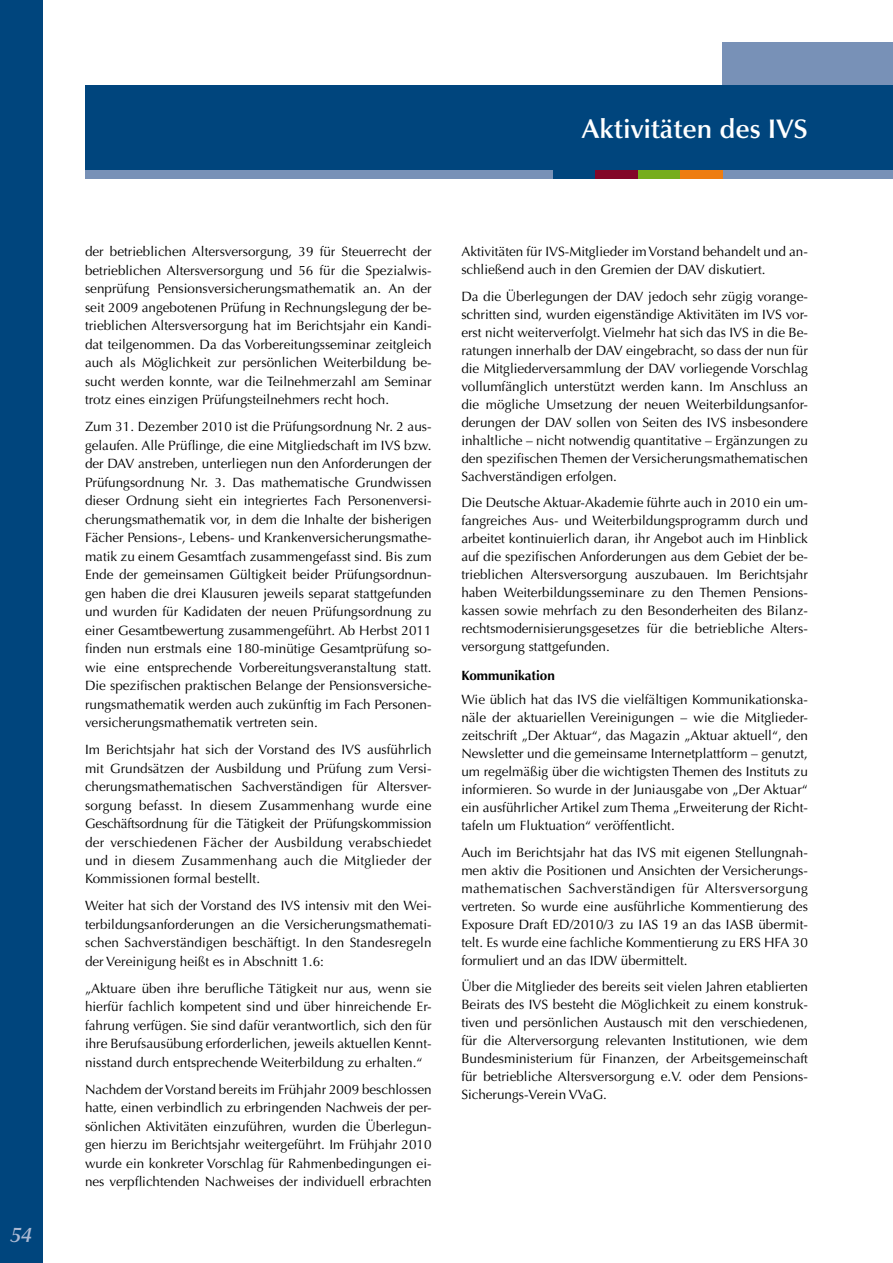
<style>
.page{position:relative;width:893px;height:1263px;background:#fff}
.page>*{position:absolute;margin:0;border:0;box-sizing:border-box;transform-origin:0 0}
.t1{font:600 27px "Optima LT";color:#fff}
.t2{font:italic 600 21px "Optima LT";color:#adbad3}
.t3{font:13.5px/18.5px "Optima LT";color:#000;text-align:justify}
.t4{font:700 13.5px "Optima LT";color:#000}
</style>
<div class="page">
<div style="left:0;top:0;width:43px;height:1263px;background:#00457d"></div>
<div style="left:723px;top:43px;width:170px;height:42px;background:#7891b7"></div>
<div style="left:85px;top:85px;width:808px;height:85px;background:#00457d"></div>
<div style="left:85px;top:170px;width:808px;height:9px;background:#7891b7"></div>
<div style="left:553px;top:170px;width:42px;height:9px;background:#00457d"></div>
<div style="left:595px;top:170px;width:43px;height:9px;background:#830628"></div>
<div style="left:638px;top:170px;width:42px;height:9px;background:#76ad1c"></div>
<div style="left:680px;top:170px;width:43px;height:9px;background:#ee7d11"></div>
<h2 class="t2" style="left:10px;top:1222px;width:23px">54</h2>
<h1 class="t1" style="left:582px;top:113px;width:228px">Aktivitäten des IVS</h1>
<p class="t3" style="left:85px;top:243px;width:348px">der betrieblichen Altersversorgung, 39 für Steuerrecht der betrieblichen Altersversorgung und 56 für die Spezialwis&shy;senprüfung Pensionsversicherungsmathematik an. An der seit 2009 angebotenen Prüfung in Rechnungslegung der be&shy;trieblichen Altersversorgung hat im Berichtsjahr ein Kandi&shy;dat teilgenommen. Da das Vorbereitungsseminar zeitgleich auch als Möglichkeit zur persönlichen Weiterbildung be&shy;sucht werden konnte, war die Teilnehmerzahl am Seminar trotz eines einzigen Prüfungsteilnehmers recht hoch.</p>
<p class="t3" style="left:85px;top:418px;width:348px">Zum 31. Dezember 2010 ist die Prüfungsordnung N r. 2 aus&shy;gelaufen. Alle Prüflinge, die eine Mitgliedschaft im IVS bzw. der DAV anstreben, unterliegen nun den Anforderungen der Prüfungsordnung N r. 3. Das mathematische Grundwissen dieser Ordnung sieht ein integriertes Fach Personenversi&shy;cherungsmathematik vor, in dem die Inhalte der bisherigen Fächer Pensions-, Lebens- und Krankenversicherungsmathe&shy;matik zu einem Gesamtfach zusammengefasst sind. Bis zum Ende der gemeinsamen Gültigkeit beider Prüfungsordnun&shy;gen haben die drei Klausuren jeweils separat stattgefunden und wurden für Kadidaten der neuen Prüfungsordnung zu einer Gesamtbewertung zusammengeführt. Ab Herbst 2011 finden nun erstmals eine 180-minütige Gesamtprüfung so&shy;wie eine entsprechende Vorbereitungsveranstaltung statt.<br>Die spezifischen praktischen Belange der Pensionsversiche&shy;rungsmathematik werden auch zukünftig im Fach Personen&shy;versicherungsmathematik vertreten sein.</p>
<p class="t3" style="left:85px;top:740px;width:348px">Im Berichtsjahr hat sich der Vorstand des IVS ausführlich mit Grundsätzen der Ausbildung und Prüfung zum Versi&shy;cherungsmathematischen Sachverständigen für Altersver&shy;sorgung befasst. In diesem Zusammenhang wurde eine Geschäftsordnung für die Tätigkeit der Prüfungskommission der verschiedenen Fächer der Ausbildung verabschiedet und in diesem Zusammenhang auch die Mitglieder der Kommissionen formal bestellt.</p>
<p class="t3" style="left:85px;top:897px;width:348px">Weiter hat sich der Vorstand des IVS intensiv mit den Wei&shy;terbildungsanforderungen an die Versicherungsmathemati&shy;schen Sachverständigen beschäftigt. In den Standesregeln der Vereinigung heißt es in Abschnitt 1.6:</p>
<p class="t3" style="left:85px;top:979px;width:348px">„Aktuare üben ihre berufliche Tätigkeit nur aus, wenn sie hierfür fachlich kompetent sind und über hinreichende Er&shy;fahrung verfügen. Sie sind dafür verantwortlich, sich den für ihre Berufsausübung erforderlichen, jeweils aktuellen Kennt&shy;nisstand durch entsprechende Weiterbildung zu erhalten.“</p>
<p class="t3" style="left:85px;top:1080px;width:348px">N achdem der Vorstand bereits im Frühjahr 2009 beschlossen hatte, einen verbindlich zu erbringenden Nachweis der per&shy;sönlichen Aktivitäten einzuführen, wurden die Überlegun&shy;gen hierzu im Berichtsjahr weitergeführt. Im Frühjahr 2010 wurde ein konkreter Vorschlag für Rahmenbedingungen ei&shy;nes verpflichtenden Nachweises der individuell erbrachten</p>
<p class="t3" style="left:461px;top:243px;width:348px;line-height:18px">Aktivitäten für IVS-Mitglieder im Vorstand behandelt und an&shy;schließend auch in den Gremien der DAV diskutiert.</p>
<p class="t3" style="left:461px;top:287px;width:348px;line-height:18px">Da die Überlegungen der DAV jedoch sehr zügig vorange&shy;schritten sind, wurden eigenständige Aktivitäten im IVS vor&shy;erst nicht weiterverfolgt. Vielmehr hat sich das IVS in die Be&shy;ratungen innerhalb der DAV eingebracht, so dass der nun für die Mitgliederversammlung der DAV vorliegende Vorschlag vollumfänglich unterstützt werden kann. Im Anschluss an die mögliche Umsetzung der neuen Weiterbildungsanfor&shy;derungen der DAV sollen von Seiten des IVS insbesondere inhaltliche – nicht notwendig quantitative – Ergänzungen zu den spezifischen Themen der Versicherungsmathematischen Sachverständigen erfolgen.</p>
<p class="t3" style="left:461px;top:494px;width:348px;line-height:18px">Die Deutsche Aktuar-Akademie führte auch in 2010 ein um&shy;fangreiches Aus- und Weiterbildungsprogramm durch und arbeitet kontinuierlich daran, ihr Angebot auch im Hinblick auf die spezifischen Anforderungen aus dem Gebiet der be&shy;trieblichen Altersversorgung auszubauen. Im Berichtsjahr haben Weiterbildungsseminare zu den Themen Pensions&shy;kassen sowie mehrfach zu den Besonderheiten des Bilanz&shy;rechtsmodernisierungsgesetzes für die betriebliche Alters&shy;versorgung stattgefunden.</p>
<p class="t4" style="left:461px;top:667px;width:95px">Kommunikation</p>
<p class="t3" style="left:461px;top:691px;width:348px;line-height:18px">Wie üblich hat das IVS die vielfältigen Kommunikationska&shy;näle der aktuariellen Vereinigungen – wie die Mitglieder&shy;zeitschrift „Der Aktuar“, das Magazin „Aktuar aktuell“, den Newsletter und die gemeinsame Internetplattform – genutzt, um regelmäßig über die wichtigsten Themen des Instituts zu informieren. So wurde in der Juniausgabe von „Der Aktuar“ ein ausführlicher Artikel zum Thema „Erweiterung der Richt&shy;tafeln um Fluktuation“ veröffentlicht.</p>
<p class="t3" style="left:461px;top:843px;width:348px;line-height:18px">Auch im Berichtsjahr hat das IVS mit eigenen Stellungnah&shy;men aktiv die Positionen und Ansichten der Versicherungs&shy;mathematischen Sachverständigen für Altersversorgung vertreten. So wurde eine ausführliche Kommentierung des Exposure Draft ED/2010/3 zu IAS 19 an das IASB übermit&shy;telt. Es wurde eine fachliche Kommentierung zu ERS HFA 30 formuliert und an das IDW übermittelt.</p>
<p class="t3" style="left:461px;top:978px;width:348px;line-height:18px">Über die Mitglieder des bereits seit vielen Jahren etablierten Beirats des IVS besteht die Möglichkeit zu einem konstruk&shy;tiven und persönlichen Austausch mit den verschiedenen, für die Alterversorgung relevanten Institutionen, wie dem Bundesministerium für Finanzen, der Arbeitsgemeinschaft für betriebliche Altersversorgung e.V. oder dem Pensions-Sicherungs-Verein VVaG.</p>
</div>
